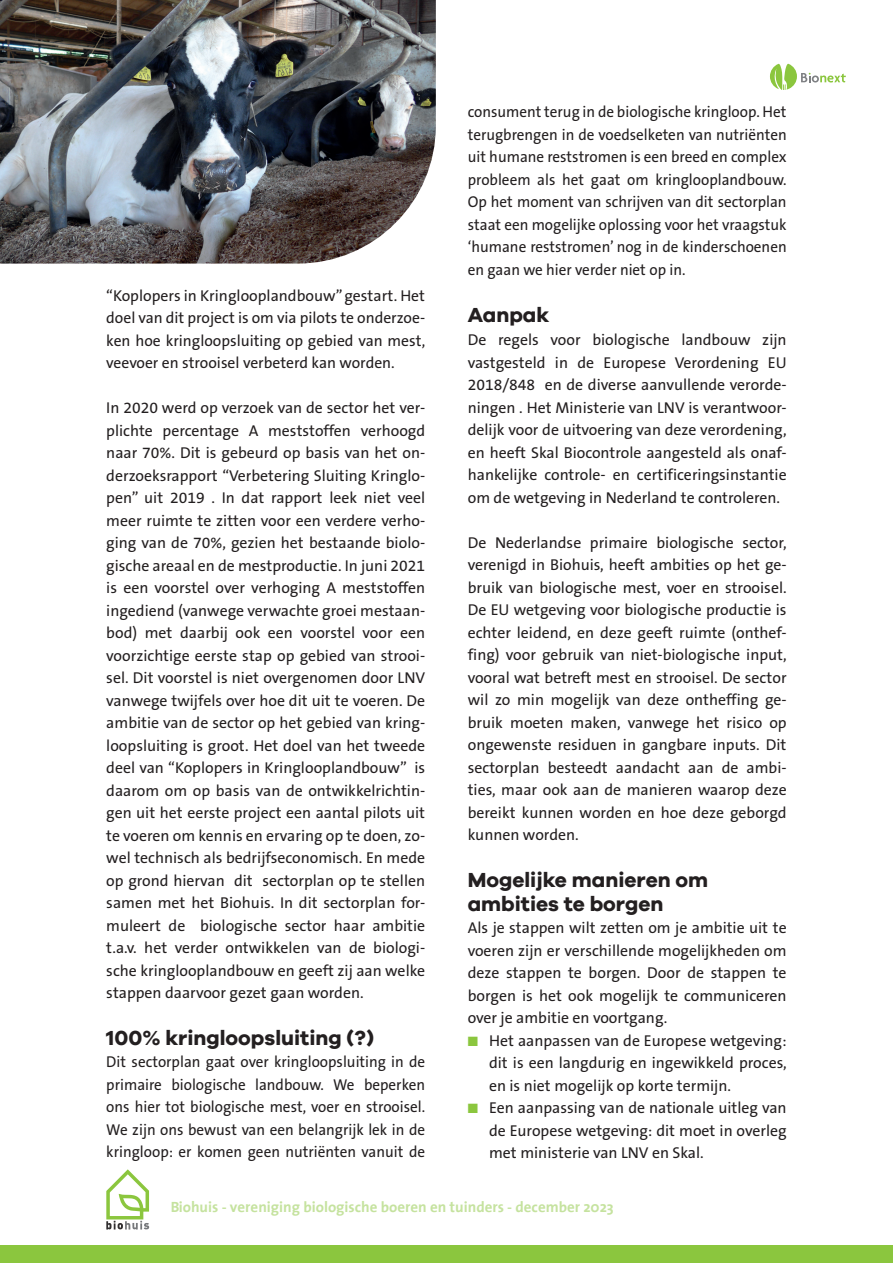
<style>
.page{position:relative;width:893px;height:1263px;background:#fff}
.page>*{position:absolute;margin:0;border:0;box-sizing:border-box;transform-origin:0 0}
.t1{font:700 21px/24px "Galano Grotesque";color:#231f20}
.t2{font:15.75px/22.5px "The Sans B5 Plain";color:#231f20;text-align:justify}
.t3{font:15.75px/22.5px "The Sans B5 Plain";color:#231f20;text-align:justify;scale:.96 1}
.t4{font:700 15px "The Sans";color:#8bc63e}
.s1{color:#8bc63e}
</style>
<div class="page">
<div style="left:0;top:1246px;width:893px;height:17px;background:#8bc63e"></div>
<svg style="left:770px;top:64px;width:76px;height:26px"></svg>
<img style="left:0;top:0;width:436px;height:264px">
<svg style="left:106px;top:1169px;width:43px;height:61px"></svg>
<p class="t2" style="left:106px;top:285px;width:320px">“Koplopers in Kringlooplandbouw” gestart. Het doel van dit project is om via pilots te onderzoe&shy;ken hoe kringloopsluiting op gebied van mest, veevoer en strooisel verbeterd kan worden.</p>
<p class="t2" style="left:106px;top:397px;width:320px">In 2020 werd op verzoek van de sector het ver&shy;plichte percentage A meststoffen verhoogd naar 70%. Dit is gebeurd op basis van het on&shy;derzoeksrapport “Verbetering Sluiting Kringlo&shy;pen” uit 2019 . In dat rapport leek niet veel meer ruimte te zitten voor een verdere verho&shy;ging van de 70%, gezien het bestaande biolo&shy;gische areaal en de mestproductie. In juni 2021 is een voorstel over verhoging A meststoffen ingediend (vanwege verwachte groei mestaan&shy;bod) met daarbij ook een voorstel voor een voorzichtige eerste stap op gebied van strooi&shy;sel. Dit voorstel is niet overgenomen door LNV vanwege twijfels over hoe dit uit te voeren. De ambitie van de sector op het gebied van kring&shy;loopsluiting is groot. Het doel van het tweede deel van “Koplopers in Kringlooplandbouw” is daarom om op basis van de ontwikkelrichtin&shy;gen uit het eerste project een aantal pilots uit te voeren om kennis en ervaring op te doen, zo&shy;wel technisch als bedrijfseconomisch. En mede op grond hiervan dit sectorplan op te stellen samen met het Biohuis. In dit sectorplan for&shy;muleert de biologische sector haar ambitie t.a.v. het verder ontwikkelen van de biologi&shy;sche kringlooplandbouw en geeft zij aan welke stappen daarvoor gezet gaan worden.</p>
<h1 class="t1" style="left:106px;top:1025px;width:269px">100% kringloopsluiting (?)</h1>
<p class="t3" style="left:106px;top:1051px;width:334px">Dit sectorplan gaat over kringloopsluiting in de primaire biologische landbouw. We beperken ons hier tot biologische mest, voer en strooisel.<br>We zijn ons bewust van een belangrijk lek in de kringloop: er komen geen nutriënten vanuit de</p>
<p class="t3" style="left:468px;top:101px;width:334px">consument terug in de biologische kringloop. Het terugbrengen in de voedselketen van nutriënten uit humane reststromen is een breed en complex probleem als het gaat om kringlooplandbouw.<br>Op het moment van schrijven van dit sectorplan staat een mogelijke oplossing voor het vraagstuk ‘humane reststromen’ nog in de kinderschoenen en gaan we hier verder niet op in.</p>
<h1 class="t1" style="left:468px;top:303px;width:83px">Aanpak</h1>
<p class="t2" style="left:468px;top:329px;width:320px">De regels voor biologische landbouw zijn vastgesteld in de Europese Verordening EU 2018/848 en de diverse aanvullende verorde&shy;ningen . Het Ministerie van LNV is verantwoor&shy;delijk voor de uitvoering van deze verordening, en heeft Skal Biocontrole aangesteld als onaf&shy;hankelijke controle- en certificeringsinstantie om de wetgeving in Nederland te controleren.</p>
<p class="t2" style="left:468px;top:532px;width:320px">De Nederlandse primaire biologische sector, verenigd in Biohuis, heeft ambities op het ge&shy;bruik van biologische mest, voer en strooisel.<br>De EU wetgeving voor biologische productie is echter leidend, en deze geeft ruimte (onthef&shy;fing) voor gebruik van niet-biologische input, vooral wat betreft mest en strooisel. De sector wil zo min mogelijk van deze ontheffing ge&shy;bruik moeten maken, vanwege het risico op ongewenste residuen in gangbare inputs. Dit sectorplan besteedt aandacht aan de ambi&shy;ties, maar ook aan de manieren waarop deze bereikt kunnen worden en hoe deze geborgd kunnen worden.</p>
<h1 class="t1" style="left:468px;top:867px;width:242px">Mogelijke manieren om ambities te borgen</h1>
<p class="t2" style="left:468px;top:917px;width:320px">Als je stappen wilt zetten om je ambitie uit te voeren zijn er verschillende mogelijkheden om deze stappen te borgen. Door de stappen te borgen is het ook mogelijk te communiceren over je ambitie en voortgang.</p>
<p class="t2" style="left:489px;top:1029px;width:299px;text-indent:-21px"><span class="s1">■</span> Het aanpassen van de Europese wetgeving: dit is een langdurig en ingewikkeld proces, en is niet mogelijk op korte termijn.</p>
<p class="t2" style="left:489px;top:1097px;width:299px;text-indent:-21px"><span class="s1">■</span> Een aanpassing van de nationale uitleg van de Europese wetgeving: dit moet in overleg met ministerie van LNV en Skal.</p>
<p class="t4" style="left:170px;top:1194px;width:445px">Biohuis - vereniging biologische boeren en tuinders - december 2023</p>
</div>
